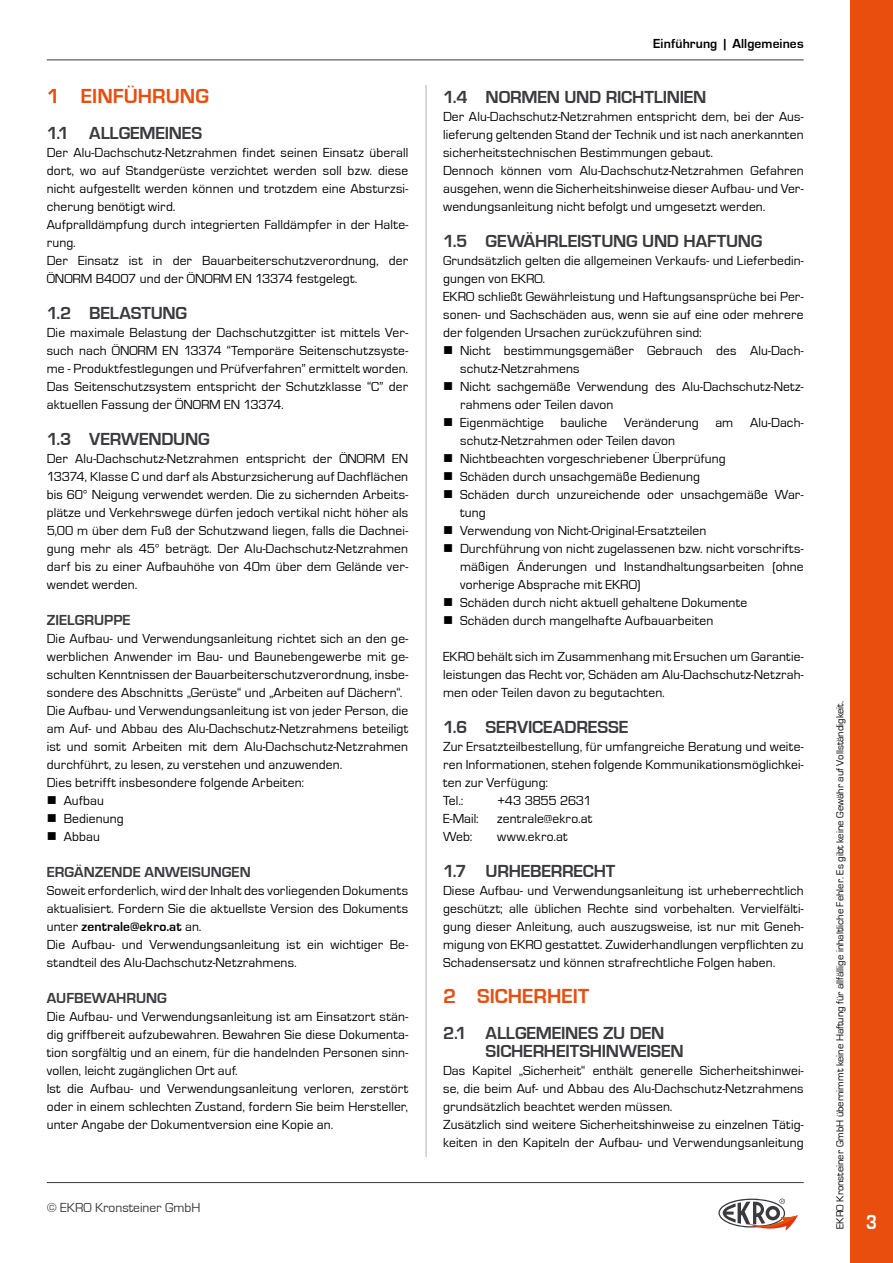
<style>
.page{position:relative;width:893px;height:1263px;background:#fff}
.page>*{position:absolute;margin:0;border:0;box-sizing:border-box;transform-origin:0 0}
.t1{font:700 21px "Eurostile";color:#e94e0f}
.t2{font:700 21px "Eurostile";color:#fff;scale:.82 1}
.t3{font:700 18px/18px "Eurostile";letter-spacing:-.015em;color:#3a3a40}
.t4{font:700 15px "Eurostile";color:#3a3a40}
.t5{font:13.5px/18px "Eurostile";letter-spacing:.01em;color:#000}
.t6{font:700 13.5px "Eurostile";letter-spacing:.01em;color:#000}
.t7{font:13.5px "Eurostile";color:#3a3a40}
.t8{font:13.5px "Eurostile";letter-spacing:-.025em;color:#000}
.t9{font:13.5px "Eurostile";letter-spacing:.03em;color:#000}
.t10{font:10.5px "Eurostile";color:#000}
.s1{font-weight:700}
</style>
<div class="page">
<hr style="left:426px;top:85px;width:1px;height:1072px;background:#b3b2b2">
<div style="left:850px;top:0;width:43px;height:1263px;background:#e94e0f"></div>
<hr style="left:47px;top:60px;width:757px;height:1px;background:#3a3a40">
<svg style="left:718px;top:1198px;width:80px;height:32px"></svg>
<hr style="left:47px;top:1182px;width:757px;height:1px;background:#3a3a40">
<h1 class="t1" style="left:47px;top:85px;width:164px">1 EINFÜHRUNG</h1>
<h2 class="t3" style="left:47px;top:124px;width:157px">1.1 ALLGEMEINES</h2>
<p class="t5" style="left:47px;top:144px;width:363px">Der Alu-Dachschutz-Netzrahmen findet seinen Einsatz überall dort, wo auf Standgerüste verzichtet werden soll bzw. diese nicht aufgestellt werden können und trotzdem eine Absturzsi&shy;cherung benötigt wird.<br>Aufpralldämpfung durch integrierten Falldämpfer in der Halte&shy;rung.<br>Der Einsatz ist in der Bauarbeiterschutzverordnung, der ÖNORM B4007 und der ÖNORM EN 13374 festgelegt.</p>
<h2 class="t3" style="left:47px;top:304px;width:142px">1.2 BELASTUNG</h2>
<p class="t5" style="left:47px;top:324px;width:363px;text-align:justify">Die maximale Belastung der Dachschutzgitter ist mittels Ver&shy;such nach ÖNORM EN 13374 “Temporäre Seitenschutzsyste&shy;me - Produktfestlegungen und Prüfverfahren” ermittelt worden.<br>Das Seitenschutzsystem entspricht der Schutzklasse “C” der aktuellen Fassung der ÖNORM EN 13374.</p>
<h2 class="t3" style="left:47px;top:430px;width:164px">1.3 VERWENDUNG</h2>
<p class="t5" style="left:47px;top:450px;width:363px;text-align:justify">Der Alu-Dachschutz-Netzrahmen entspricht der ÖNORM EN 13374, Klasse C und darf als Absturzsicherung auf Dachflächen bis 60° Neigung verwendet werden. Die zu sichernden Arbeits&shy;plätze und Verkehrswege dürfen jedoch vertikal nicht höher als 5,00 m über dem Fuß der Schutzwand liegen, falls die Dachnei&shy;gung mehr als 45° beträgt. Der Alu-Dachschutz-Netzrahmen darf bis zu einer Aufbauhöhe von 40m über dem Gelände ver&shy;wendet werden.</p>
<p class="t4" style="left:47px;top:612px;width:85px">ZIELGRUPPE</p>
<p class="t5" style="left:47px;top:630px;width:363px">Die Aufbau- und Verwendungsanleitung richtet sich an den ge&shy;werblichen Anwender im Bau- und Baunebengewerbe mit ge&shy;schulten Kenntnissen der Bauarbeiterschutzverordnung, insbe&shy;sondere des Abschnitts „Gerüste“ und „Arbeiten auf Dächern“.<br>Die Aufbau- und Verwendungsanleitung ist von jeder Person, die am Auf- und Abbau des Alu-Dachschutz-Netzrahmens beteiligt ist und somit Arbeiten mit dem Alu-Dachschutz-Netzrahmen durchführt, zu lesen, zu verstehen und anzuwenden.<br>Dies betrifft insbesondere folgende Arbeiten:</p>
<p class="t5" style="left:47px;top:792px;width:59px">■ Aufbau</p>
<p class="t5" style="left:47px;top:810px;width:78px">■ Bedienung</p>
<p class="t5" style="left:47px;top:828px;width:55px">■ Abbau</p>
<p class="t4" style="left:47px;top:864px;width:205px">ERGÄNZENDE ANWEISUNGEN</p>
<p class="t5" style="left:47px;top:882px;width:363px">Soweit erforderlich, wird der Inhalt des vorliegenden Dokuments aktualisiert. Fordern Sie die aktuellste Version des Dokuments unter <span class="s1">zentrale@ekro.at</span> an.<br>Die Aufbau- und Verwendungsanleitung ist ein wichtiger Be&shy;standteil des Alu-Dachschutz-Netzrahmens.</p>
<p class="t4" style="left:47px;top:990px;width:122px">AUFBEWAHRUNG</p>
<p class="t5" style="left:47px;top:1008px;width:363px">Die Aufbau- und Verwendungsanleitung ist am Einsatzort stän&shy;dig griffbereit aufzubewahren. Bewahren Sie diese Dokumenta&shy;tion sorgfältig und an einem, für die handelnden Personen sinn&shy;vollen, leicht zugänglichen Ort auf.<br>Ist die Aufbau- und Verwendungsanleitung verloren, zerstört oder in einem schlechten Zustand, fordern Sie beim Hersteller, unter Angabe der Dokumentversion eine Kopie an.</p>
<p class="t7" style="left:47px;top:1201px;width:155px">© EKRO Kronsteiner GmbH</p>
<p class="t6" style="left:653px;top:36px;width:152px">Einführung | Allgemeines</p>
<h2 class="t3" style="left:443px;top:88px;width:265px">1.4 NORMEN UND RICHTLINIEN</h2>
<p class="t5" style="left:443px;top:108px;width:362px">Der Alu-Dachschutz-Netzrahmen entspricht dem, bei der Aus&shy;lieferung geltenden Stand der Technik und ist nach anerkannten sicherheitstechnischen Bestimmungen gebaut.<br>Dennoch können vom Alu-Dachschutz-Netzrahmen Gefahren ausgehen, wenn die Sicherheitshinweise dieser Aufbau- und Ver&shy;wendungsanleitung nicht befolgt und umgesetzt werden.</p>
<h2 class="t3" style="left:443px;top:232px;width:321px">1.5 GEWÄHRLEISTUNG UND HAFTUNG</h2>
<p class="t5" style="left:443px;top:252px;width:362px">Grundsätzlich gelten die allgemeinen Verkaufs- und Lieferbedin&shy;gungen von EKRO.<br>EKRO schließt Gewährleistung und Haftungsansprüche bei Per&shy;sonen- und Sachschäden aus, wenn sie auf eine oder mehrere der folgenden Ursachen zurückzuführen sind:</p>
<p class="t5" style="left:460px;top:342px;width:345px;text-indent:-17px">■ Nicht bestimmungsgemäßer Gebrauch des Alu-Dach&shy;schutz-Netzrahmens</p>
<p class="t5" style="left:460px;top:378px;width:345px;text-indent:-17px">■ Nicht sachgemäße Verwendung des Alu-Dachschutz-Netz&shy;rahmens oder Teilen davon</p>
<p class="t5" style="left:460px;top:414px;width:345px;text-indent:-17px">■ Eigenmächtige bauliche Veränderung am Alu-Dach&shy;schutz-Netzrahmen oder Teilen davon</p>
<p class="t5" style="left:443px;top:450px;width:284px">■ Nichtbeachten vorgeschriebener Überprüfung</p>
<p class="t5" style="left:443px;top:468px;width:259px">■ Schäden durch unsachgemäße Bedienung</p>
<p class="t5" style="left:460px;top:486px;width:345px;text-indent:-17px">■ Schäden durch unzureichende oder unsachgemäße War&shy;tung</p>
<p class="t5" style="left:443px;top:522px;width:265px">■ Verwendung von Nicht-Original-Ersatzteilen</p>
<p class="t5" style="left:460px;top:540px;width:345px;text-align:justify;text-indent:-17px">■ Durchführung von nicht zugelassenen bzw. nicht vorschrifts&shy;mäßigen Änderungen und Instandhaltungsarbeiten (ohne vorherige Absprache mit EKRO)</p>
<p class="t5" style="left:443px;top:594px;width:306px">■ Schäden durch nicht aktuell gehaltene Dokumente</p>
<p class="t5" style="left:443px;top:612px;width:272px">■ Schäden durch mangelhafte Aufbauarbeiten</p>
<p class="t5" style="left:443px;top:648px;width:362px;text-align:justify">EKRO behält sich im Zusammenhang mit Ersuchen um Garantie&shy;leistungen das Recht vor, Schäden am Alu-Dachschutz-Netzrah&shy;men oder Teilen davon zu begutachten.</p>
<h2 class="t3" style="left:443px;top:718px;width:187px">1.6 SERVICEADRESSE</h2>
<p class="t5" style="left:443px;top:738px;width:362px">Zur Ersatzteilbestellung, für umfangreiche Beratung und weite&shy;ren Informationen, stehen folgende Kommunikationsmöglichkei&shy;ten zur Verfügung:<br>Tel.:</p>
<p class="t8" style="left:497px;top:793px;width:96px">+43 3855 2631</p>
<p class="t5" style="left:443px;top:810px;width:37px">E-Mail:</p>
<p class="t5" style="left:497px;top:810px;width:97px">zentrale@ekro.at</p>
<p class="t5" style="left:443px;top:828px;width:31px">Web:</p>
<p class="t9" style="left:497px;top:829px;width:72px">www.ekro.at</p>
<h2 class="t3" style="left:443px;top:862px;width:174px">1.7 URHEBERRECHT</h2>
<p class="t5" style="left:443px;top:882px;width:362px;text-align:justify">Diese Aufbau- und Verwendungsanleitung ist urheberrechtlich geschützt; alle üblichen Rechte sind vorbehalten. Vervielfälti&shy;gung dieser Anleitung, auch auszugsweise, ist nur mit Geneh&shy;migung von EKRO gestattet. Zuwiderhandlungen verpflichten zu Schadensersatz und können strafrechtliche Folgen haben.</p>
<h1 class="t1" style="left:443px;top:985px;width:148px">2 SICHERHEIT</h1>
<h2 class="t3" style="left:486px;top:1024px;width:200px;text-indent:-43px">2.1 ALLGEMEINES ZU DEN<br>SICHERHEITSHINWEISEN</h2>
<p class="t5" style="left:443px;top:1062px;width:362px">Das Kapitel „Sicherheit“ enthält generelle Sicherheitshinwei&shy;se, die beim Auf- und Abbau des Alu-Dachschutz-Netzrahmens grundsätzlich beachtet werden müssen.<br>Zusätzlich sind weitere Sicherheitshinweise zu einzelnen Tätig&shy;keiten in den Kapiteln der Aufbau- und Verwendungsanleitung</p>
<p class="t10" style="left:834px;top:1229px;width:529px;rotate:-90deg">EKRO Kronsteiner GmbH übernimmt keine Haftung für allfällige inhaltliche Fehler. Es gibt keine Gewähr auf Vollständigkeit.</p>
<h1 class="t2" style="left:866px;top:1210px;width:15px">3</h1>
</div>
